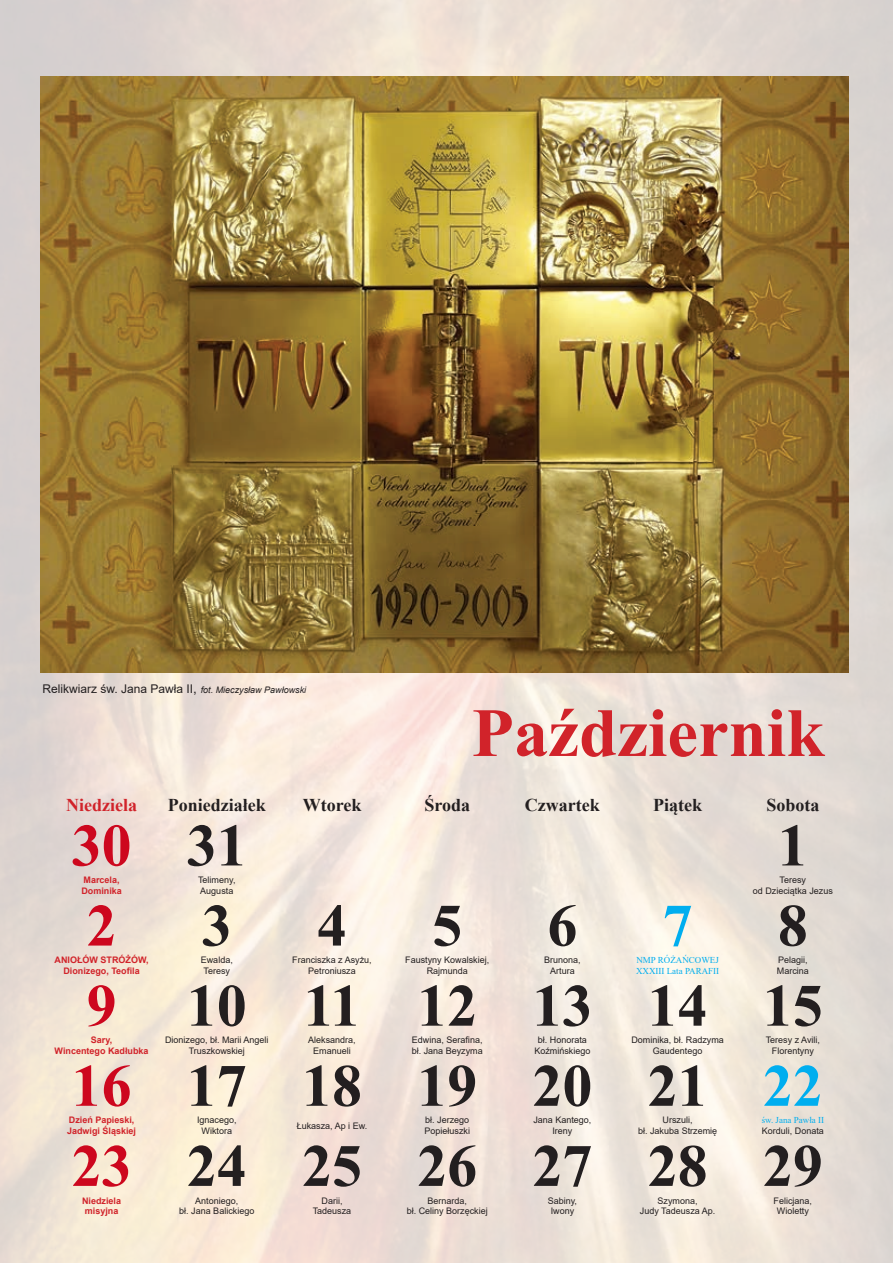
<style>
.page{position:relative;width:893px;height:1263px;background:#fff}
.page>*{position:absolute;margin:0;border:0;box-sizing:border-box;transform-origin:0 0}
.t1{font:700 69px "Times New Roman";color:#d1232a}
.t2{font:700 60px "Times New Roman";color:#231f20}
.t3{font:700 60px "Times New Roman";color:#cd071e}
.t4{font:700 60px "Times New Roman";color:#00aeef}
.t5{font:700 18px "Times New Roman";color:#231f20}
.t6{font:700 18px "Times New Roman";color:#d1232a}
.t7{font:12px "Arial";color:#231f20}
.t8{font:9px/10.8px "Arial";color:#231f20;text-align:center}
.t9{font:700 9px/10.8px "Arial";color:#d1232a}
.t10{font:9px/10.8px "Times New Roman";color:#00aeef}
.s1{font-size:13.5px}
.s2{font-style:italic;font-size:9px}
.s3{color:#231f20}
.s4{color:#cd071e}
.s5{color:#00aeef}
</style>
<div class="page">
<img style="left:0;top:0;width:893px;height:1263px">
<img style="left:40px;top:77px;width:808px;height:595px">
<h3 class="t7" style="left:43px;top:680px;width:265px">Relikwiarz św. Jana Pawła II<span class="s1">,</span> <span class="s2">fot. Mieczysław Pawłowski</span></h3>
<h1 class="t1" style="left:472px;top:683px;width:354px">Październik</h1>
<h3 class="t6" style="left:66px;top:792px;width:72px">Niedziela</h3>
<h3 class="t5" style="left:168px;top:792px;width:100px">Poniedziałek</h3>
<h3 class="t5" style="left:303px;top:792px;width:60px">Wtorek</h3>
<h3 class="t5" style="left:424px;top:792px;width:47px">Środa</h3>
<h3 class="t5" style="left:525px;top:792px;width:76px">Czwartek</h3>
<h3 class="t5" style="left:653px;top:792px;width:50px">Piątek</h3>
<h3 class="t5" style="left:766px;top:792px;width:55px">Sobota</h3>
<h2 class="t3" style="left:72px;top:802px;width:177px">30 <span class="s3">31</span></h2>
<h2 class="t2" style="left:778px;top:802px;width:31px">1</h2>
<p class="t9" style="left:81px;top:874px;width:42px">Marcela,<br>Dominika</p>
<p class="t8" style="left:198px;top:874px;width:39px;text-align:left">Telimeny,<br>Augusta</p>
<p class="t8" style="left:753px;top:874px;width:82px">Teresy<br>od Dzieciątka Jezus</p>
<h2 class="t3" style="left:87px;top:882px;width:31px">2</h2>
<h2 class="t2" style="left:202px;top:882px;width:31px">3</h2>
<h2 class="t2" style="left:317px;top:882px;width:31px">4</h2>
<h2 class="t2" style="left:432px;top:882px;width:31px">5</h2>
<h2 class="t2" style="left:547px;top:882px;width:31px">6</h2>
<h2 class="t4" style="left:663px;top:882px;width:31px">7</h2>
<h2 class="t2" style="left:778px;top:882px;width:31px">8</h2>
<p class="t9" style="left:55px;top:955px;width:53px">ANIOŁÓW STR</p>
<p class="t9" style="left:63px;top:955px;width:87px;text-indent:55px">ÓŻÓW,<br>Dionizego, Teofila</p>
<p class="t8" style="left:201px;top:954px;width:34px">Ewalda,<br>Teresy</p>
<p class="t8" style="left:292px;top:954px;width:81px">Franciszka z Asyżu,<br>Petroniusza</p>
<p class="t8" style="left:405px;top:954px;width:86px">Faustyny Kowalskiej,<br>Rajmunda</p>
<p class="t8" style="left:544px;top:954px;width:38px">Brunona,<br>Artura</p>
<p class="t10" style="left:636px;top:954px;width:85px">NMP RÓŻAŃCOWEJ<br>XXXIII Lata PARAFII</p>
<p class="t8" style="left:777px;top:954px;width:34px;text-align:left">Pelagii,<br>Marcina</p>
<h2 class="t2" style="left:87px;top:962px;width:738px"><span class="s4">9</span> 10 11 12 13 14 15</h2>
<p class="t9" style="left:55px;top:1035px;width:95px;text-align:center">Sary,<br>Wincentego Kadłubka</p>
<p class="t8" style="left:165px;top:1035px;width:105px">Dionizego, bł. Marii Angeli<br>Truszkowskiej</p>
<p class="t8" style="left:308px;top:1035px;width:49px">Aleksandra,<br>Emanueli</p>
<p class="t8" style="left:412px;top:1035px;width:73px;text-align:left">Edwina, Serafina, bł. Jana Beyzyma</p>
<p class="t8" style="left:534px;top:1035px;width:58px">bł. Honorata<br>Koźmińskiego</p>
<p class="t8" style="left:631px;top:1035px;width:94px">Dominika, bł. Radzyma<br>Gaudentego</p>
<p class="t8" style="left:766px;top:1035px;width:56px">Teresy z Avili,<br>Florentyny</p>
<h2 class="t2" style="left:72px;top:1042px;width:753px"><span class="s4">16</span> 17 18 19 20 21 <span class="s5">22</span></h2>
<p class="t9" style="left:67px;top:1115px;width:71px">Dzień Papieski,<br>Jadwigi Śląskiej</p>
<p class="t8" style="left:197px;top:1115px;width:41px">Ignacego,<br>Wiktora</p>
<p class="t8" style="left:297px;top:1120px;width:72px">Łukasza, Ap i Ew.</p>
<p class="t8" style="left:424px;top:1115px;width:47px;text-align:left">bł. Jerzego<br>Popiełuszki</p>
<p class="t8" style="left:533px;top:1115px;width:60px">Jana Kantego,<br>Ireny</p>
<p class="t8" style="left:638px;top:1115px;width:81px">Urszuli,<br>bł. Jakuba Strzemię</p>
<p class="t10" style="left:762px;top:1114px;width:64px">św. Jana Pawła II</p>
<p class="t8" style="left:762px;top:1125px;width:64px">Korduli, Donata</p>
<h2 class="t2" style="left:72px;top:1122px;width:753px"><span class="s4">23</span> 24 25 26 27 28 29</h2>
<p class="t9" style="left:82px;top:1195px;width:41px;text-align:center">Niedziela misyjna</p>
<p class="t8" style="left:179px;top:1195px;width:77px">Antoniego,<br>bł. Jana Balickiego</p>
<p class="t8" style="left:313px;top:1195px;width:40px">Darii,<br>Tadeusza</p>
<p class="t8" style="left:407px;top:1195px;width:83px">Bernarda,<br>bł. Celiny Borzęckiej</p>
<p class="t8" style="left:548px;top:1195px;width:31px">Sabiny,<br>Iwony</p>
<p class="t8" style="left:640px;top:1195px;width:77px">Szymona,<br>Judy Tadeusza Ap.</p>
<p class="t8" style="left:774px;top:1195px;width:40px">Felicjana,<br>Wioletty</p>
</div>
